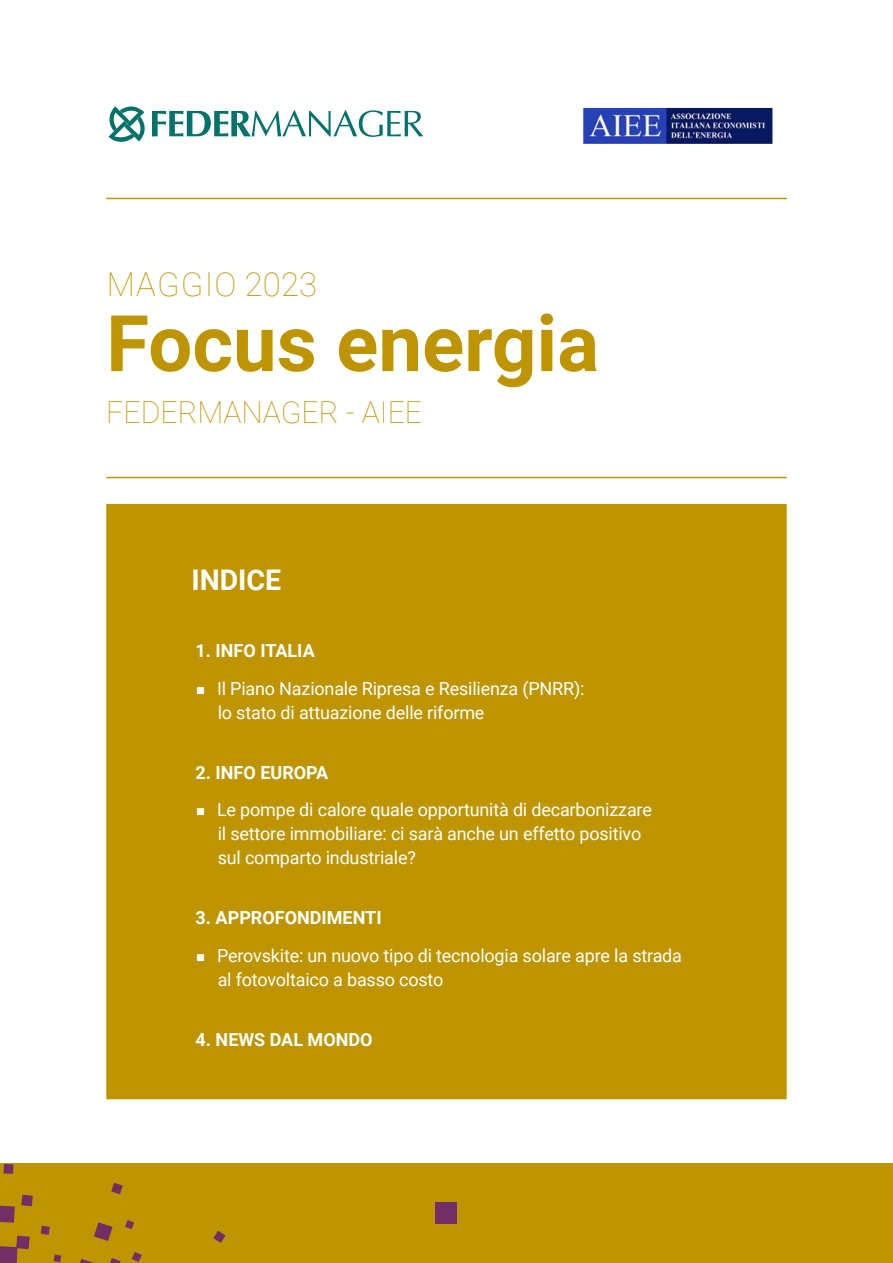
<style>
.page{position:relative;width:893px;height:1263px;background:#fff}
.page>*{position:absolute;margin:0;border:0;box-sizing:border-box;transform-origin:0 0}
.t1{font:700 78px "Roboto";color:#be9400}
.t2{font:100 33px "Roboto";letter-spacing:.035em;color:#be9400}
.t3{font:100 30.15px "Roboto";color:#be9400}
.t4{font:700 28.5px "Roboto";color:#fff}
.t5{font:18px/24px "Roboto";letter-spacing:-.01em;color:#fff}
.t6{font:700 18px "Roboto";color:#fff}
</style>
<div class="page">
<div style="left:0;top:1164px;width:893px;height:99px;background:#be9400"></div>
<div style="left:436px;top:1203px;width:21px;height:21px;background:#722e65"></div>
<svg style="left:0;top:1164px;width:226px;height:99px"></svg>
<div style="left:106px;top:503px;width:681px;height:596px;background:#be9400"></div>
<hr style="left:106px;top:198px;width:681px;height:1px;background:#be9400">
<img style="left:585px;top:109px;width:187px;height:34px">
<div style="left:582px;top:106px;width:193px;height:40px;border:2px solid #fff"></div>
<hr style="left:106px;top:477px;width:681px;height:1px;background:#be9400">
<svg style="left:108px;top:106px;width:315px;height:36px"></svg>
<h2 class="t2" style="left:107px;top:261px;width:212px">MAGGIO 2023</h2>
<h1 class="t1" style="left:106px;top:289px;width:494px">Focus energia</h1>
<h3 class="t3" style="left:106px;top:391px;width:317px">FEDERMANAGER - AIEE</h3>
<h3 class="t4" style="left:191px;top:560px;width:91px">INDICE</h3>
<p class="t6" style="left:196px;top:638px;width:121px">1. INFO ITALIA</p>
<p class="t5" style="left:218px;top:676px;width:368px;text-indent:-21px">■ Il Piano Nazionale Ripresa e Resilienza (PNRR): lo stato di attuazione delle riforme</p>
<p class="t6" style="left:196px;top:760px;width:134px">2. INFO EUROPA</p>
<p class="t5" style="left:218px;top:797px;width:436px;text-indent:-21px">■ Le pompe di calore quale opportunità di decarbonizzare il settore immobiliare: ci sarà anche un effetto positivo sul comparto industriale?</p>
<p class="t6" style="left:196px;top:905px;width:187px">3. APPROFONDIMENTI</p>
<p class="t5" style="left:218px;top:943px;width:466px;text-indent:-21px">■ Perovskite: un nuovo tipo di tecnologia solare apre la strada al fotovoltaico a basso costo</p>
<p class="t6" style="left:196px;top:1027px;width:179px">4. NEWS DAL MONDO</p>
</div>
